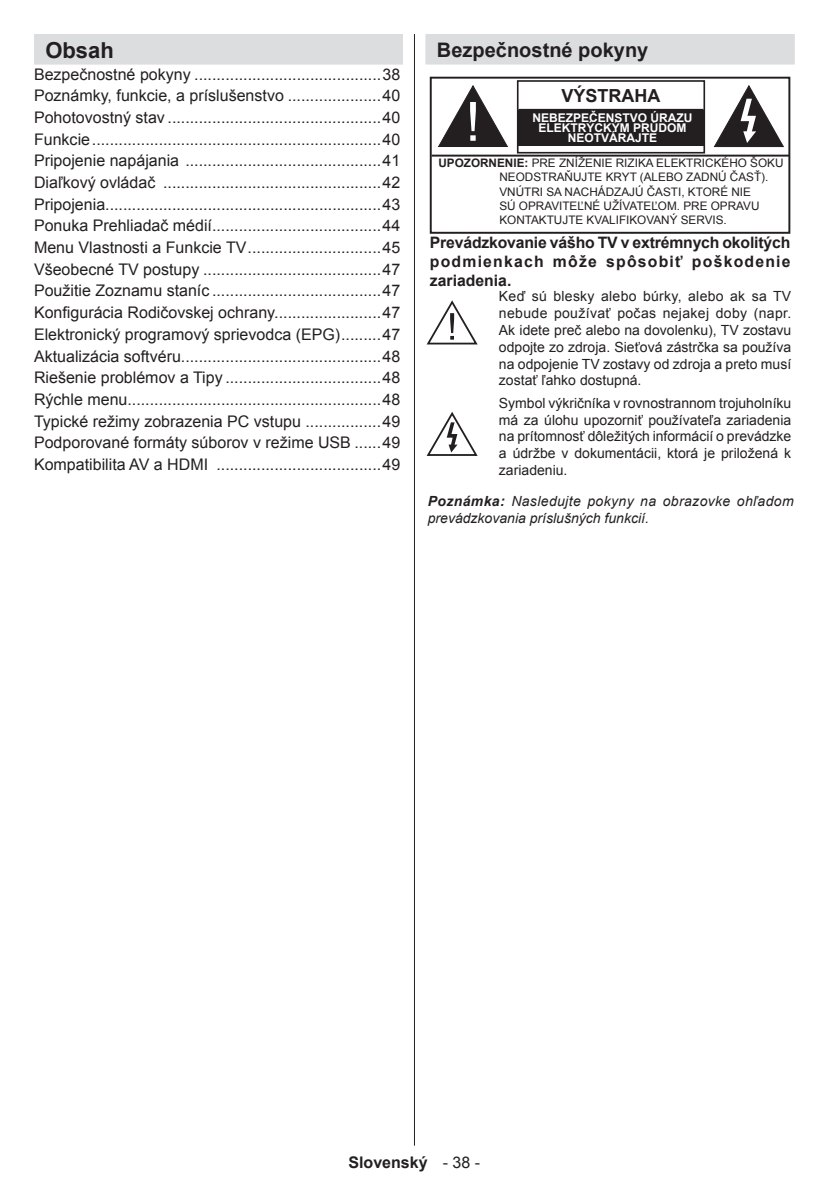
<style>
.page{position:relative;width:840px;height:1191px;background:#fff}
.page>*{position:absolute;margin:0;border:0;box-sizing:border-box;transform-origin:0 0}
.TOC_title{font:700 22px "Arial";color:#231f20}
.Heading{font:700 20px "Arial";color:#231f20}
.t1{font:700 18px "Arial";color:#231f20}
.TOC_Heading{font:16px "Arial";color:#231f20}
.Body_text_ortala{font:700 16px "Arial";color:#231f20}
.t2{font:700 15.8px/19px "Arial";letter-spacing:.075em;color:#231f20;text-align:justify}
.t3{font:14px/16.8px "Arial";color:#231f20;text-align:justify}
.t4{font:italic 14px/16.8px "Arial";letter-spacing:.015em;color:#231f20}
.t5{font:700 12px/10px "Arial";color:#fff;text-align:center}
.t6{font:11.8px/14px "Arial";color:#231f20}
.s1{font-weight:700}
.s2{font-weight:400}
</style>
<div class="page">
<hr style="left:414px;top:34px;width:1px;height:1111px;background:#231f20">
<div style="left:425px;top:34px;width:369px;height:30px;background:#dcdddf"></div>
<div style="left:425px;top:35px;width:369px;height:30px;background:#dcdddf"></div>
<div style="left:518px;top:110px;width:185px;height:35px;background:#231f20"></div>
<div style="left:518px;top:109px;width:185px;height:24px;background:#231f20"></div>
<div style="left:516px;top:80px;width:188px;height:73px;border:2px solid #231f20"></div>
<svg style="left:713px;top:85px;width:70px;height:62px"></svg>
<svg style="left:438px;top:85px;width:70px;height:62px"></svg>
<div style="left:429px;top:77px;width:360px;height:157px;border:2px solid #231f20"></div>
<hr style="left:431px;top:155px;width:358px;height:2px;background:#231f20">
<svg style="left:426px;top:300px;width:51px;height:45px"></svg>
<svg style="left:426px;top:412px;width:51px;height:44px"></svg>
<div style="left:34px;top:34px;width:369px;height:30px;background:#dcdddf"></div>
<hr style="left:34px;top:64px;width:369px;height:1px;background:#dcdddf">
<p class="TOC_title" style="left:45px;top:36px;width:70px">Obsah</p>
<p class="TOC_Heading" style="left:34px;top:64px;width:367px">Bezpečnostné pokyny ..........................................38</p>
<p class="TOC_Heading" style="left:34px;top:85px;width:367px">Poznámky, funkcie, a príslušenstvo .....................40</p>
<p class="TOC_Heading" style="left:34px;top:107px;width:367px">Pohotovostný stav ................................................40</p>
<p class="TOC_Heading" style="left:34px;top:129px;width:367px">Funkcie.................................................................40</p>
<p class="TOC_Heading" style="left:34px;top:150px;width:367px">Pripojenie napájania ............................................41</p>
<p class="TOC_Heading" style="left:34px;top:172px;width:367px">Diaľkový ovládač .................................................42</p>
<p class="TOC_Heading" style="left:34px;top:194px;width:367px">Pripojenia..............................................................43</p>
<p class="TOC_Heading" style="left:34px;top:215px;width:367px">Ponuka Prehliadač médií......................................44</p>
<p class="TOC_Heading" style="left:34px;top:237px;width:367px">Menu Vlastnosti a Funkcie TV..............................45</p>
<p class="TOC_Heading" style="left:34px;top:259px;width:367px">Všeobecné TV postupy ........................................47</p>
<p class="TOC_Heading" style="left:34px;top:280px;width:367px">Použitie Zoznamu staníc ......................................47</p>
<p class="TOC_Heading" style="left:34px;top:302px;width:367px">Konfigurácia Rodičovskej ochrany........................47</p>
<p class="TOC_Heading" style="left:34px;top:324px;width:367px">Elektronický programový sprievodca (EPG).........47</p>
<p class="TOC_Heading" style="left:34px;top:345px;width:367px">Aktualizácia softvéru.............................................48</p>
<p class="TOC_Heading" style="left:34px;top:367px;width:367px">Riešenie problémov a Tipy ...................................48</p>
<p class="TOC_Heading" style="left:34px;top:389px;width:367px">Rýchle menu.........................................................48</p>
<p class="TOC_Heading" style="left:34px;top:410px;width:367px">Typické režimy zobrazenia PC vstupu .................49</p>
<p class="TOC_Heading" style="left:34px;top:432px;width:367px">Podporované formáty súborov v režime USB ......49</p>
<p class="TOC_Heading" style="left:34px;top:454px;width:367px">Kompatibilita AV a HDMI .....................................49</p>
<p class="Heading" style="left:436px;top:37px;width:213px">Bezpečnostné pokyny</p>
<p class="t1" style="left:561px;top:84px;width:100px">VÝSTRAHA</p>
<p class="t5" style="left:532px;top:113px;width:162px">NEBEZPEČENSTVO ÚRAZU<br>ELEKTRÝCKÝM PRÚDOM<br>NEOTVÁRAJTE</p>
<p class="t6" style="left:499px;top:156px;width:285px;text-indent:-61px"><span class="s1">UPOZORNENIE:</span> PRE ZNÍŽENIE RIZIKA ELEKTRICKÉHO ŠOKU NEODSTRAŇUJTE KRYT (ALEBO ZADNÚ ČASŤ).<br>VNÚTRI SA NACHÁDZAJÚ ČASTI, KTORÉ NIE<br>SÚ OPRAVITEĽNÉ UŽÍVATEĽOM. PRE OPRAVU KONTAKTUJTE KVALIFIKOVANÝ SERVIS.</p>
<p class="t2" style="left:429px;top:234px;width:362px">Prevádzkovanie vášho TV v extrémnych okolitých podmienkach môže spôsobiť poškodenie zariadenia.</p>
<p class="t3" style="left:498px;top:288px;width:294px">Keď sú blesky alebo búrky, alebo ak sa TV nebude používať počas nejakej doby (napr.<br>Ak idete preč alebo na dovolenku), TV zostavu odpojte zo zdroja. Sieťová zástrčka sa používa na odpojenie TV zostavy od zdroja a preto musí zostať ľahko dostupná.</p>
<p class="t3" style="left:498px;top:395px;width:294px">Symbol výkričníka v rovnostrannom trojuholníku má za úlohu upozorniť používateľa zariadenia na prítomnosť dôležitých informácií o prevádzke a údržbe v dokumentácii, ktorá je priložená k zariadeniu.</p>
<p class="t4" style="left:427px;top:493px;width:367px"><span class="s1">Poznámka:</span> Nasledujte pokyny na obrazovke ohľadom prevádzkovania príslušných funkcií.</p>
<p class="Body_text_ortala" style="left:348px;top:1151px;width:133px">Slovenský <span class="s2">- 38 -</span></p>
</div>
